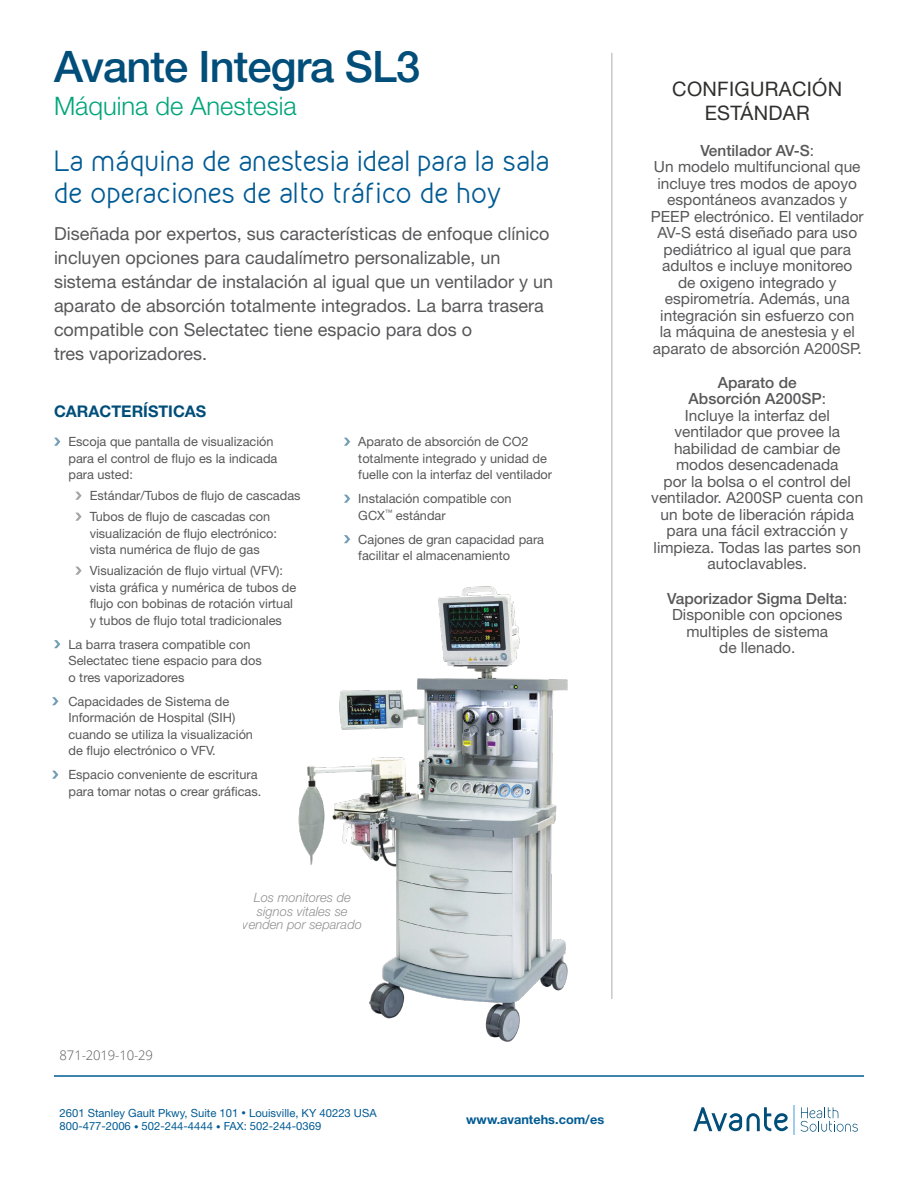
<style>
.page{position:relative;width:918px;height:1188px;background:#fff}
.page>*{position:absolute;margin:0;border:0;box-sizing:border-box;transform-origin:0 0}
.t1{font:500 43.5px "Helvetica Neue LT Std";letter-spacing:-.02em;color:#004e79}
.t2{font:25.5px/32.1px "Kirvy";letter-spacing:-.01em;color:#005b94}
.t3{font:300 25.5px "Helvetica Neue LT Std";color:#00a57a}
.t4{font:19.95px/24px "Helvetica Neue LT Std";letter-spacing:.015em;color:#2f2f2e;text-align:center}
.t5{font:18px/24px "Helvetica Neue LT Std";color:#58585a}
.t6{font:700 16.05px "Helvetica Neue LT Std";color:#004e79}
.t7{font:15.45px/16.5px "Helvetica Neue LT Std";color:#58585a;text-align:center}
.t8{font:300 13.2px "Open Sans";letter-spacing:-.01em;color:#58585a}
.t9{font:italic 300 12.9px/13.5px "Helvetica Neue LT Std";color:#58585a;text-align:center}
.t10{font:12.75px/16.5px "Helvetica Neue LT Std";color:#58585a}
.t11{font:700 12.75px "Helvetica Neue LT Std";color:#005b94}
.t12{font:11.25px/13.5px "Helvetica Neue LT Std";color:#005b94}
.s1{font-size:9px}
.s2{font-weight:500}
</style>
<div class="page">
<img style="left:298px;top:586px;width:270px;height:456px">
<hr style="left:54px;top:1075px;width:810px;height:2px;background:#005b94">
<svg style="left:801px;top:1107px;width:57px;height:25px"></svg>
<hr style="left:793px;top:1105px;width:2px;height:29px;background:#98c7e9">
<svg style="left:693px;top:1107px;width:95px;height:24px"></svg>
<svg style="left:344px;top:438px;width:6px;height:8px"></svg>
<svg style="left:54px;top:438px;width:6px;height:8px"></svg>
<svg style="left:75px;top:513px;width:7px;height:8px"></svg>
<svg style="left:75px;top:567px;width:7px;height:8px"></svg>
<svg style="left:75px;top:492px;width:7px;height:8px"></svg>
<svg style="left:344px;top:495px;width:6px;height:8px"></svg>
<svg style="left:344px;top:535px;width:6px;height:8px"></svg>
<svg style="left:54px;top:640px;width:6px;height:8px"></svg>
<svg style="left:52px;top:697px;width:6px;height:8px"></svg>
<svg style="left:52px;top:771px;width:6px;height:8px"></svg>
<hr style="left:612px;top:53px;width:1px;height:946px;background:#58585a">
<h1 class="t1" style="left:54px;top:41px;width:368px">Avante Integra SL3</h1>
<h2 class="t3" style="left:54px;top:90px;width:244px">Máquina de Anestesia</h2>
<h2 class="t2" style="left:54px;top:144px;width:498px">La máquina de anestesia ideal para la sala de operaciones de alto tráfico de hoy</h2>
<p class="t5" style="left:54px;top:221px;width:501px">Diseñada por expertos, sus características de enfoque clínico incluyen opciones para caudalímetro personalizable, un sistema estándar de instalación al igual que un ventilador y un aparato de absorción totalmente integrados. La barra trasera compatible con Selectatec tiene espacio para dos o<br>tres vaporizadores.</p>
<p class="t6" style="left:54px;top:401px;width:154px">CARACTERÍSTICAS</p>
<p class="t10" style="left:68px;top:433px;width:210px">Escoja que pantalla de visualización para el control de flujo es la indicada para usted:</p>
<p class="t10" style="left:90px;top:485px;width:212px;line-height:21px">Estándar/Tubos de flujo de cascadas<br>Tubos de flujo de cascadas con</p>
<p class="t10" style="left:90px;top:525px;width:189px">visualización de flujo electrónico: vista numérica de flujo de gas</p>
<p class="t10" style="left:90px;top:562px;width:208px">Visualización de flujo virtual (VFV): vista gráfica y numérica de tubos de flujo con bobinas de rotación virtual y tubos de flujo total tradicionales</p>
<p class="t10" style="left:68px;top:636px;width:195px">La barra trasera compatible con<br>Selectatec tiene espacio para dos o tres vaporizadores</p>
<p class="t10" style="left:68px;top:693px;width:186px">Capacidades de Sistema de<br>Información de Hospital (SIH) cuando se utiliza la visualización de flujo electrónico o VFV.</p>
<p class="t10" style="left:68px;top:766px;width:194px">Espacio conveniente de escritura para tomar notas o crear gráficas.</p>
<p class="t10" style="left:358px;top:433px;width:195px">Aparato de absorción de CO2 totalmente integrado y unidad de fuelle con la interfaz del ventilador</p>
<p class="t10" style="left:358px;top:490px;width:155px">Instalación compatible con<br>GCX<sup>™</sup> estándar</p>
<p class="t10" style="left:358px;top:531px;width:187px">Cajones de gran capacidad para facilitar el almacenamiento</p>
<p class="t8" style="left:60px;top:1046px;width:95px">871-2019-10-29</p>
<p class="t9" style="left:243px;top:891px;width:121px">Los monitores de signos vitales se venden por separado</p>
<p class="t12" style="left:60px;top:1106px;width:319px">2601 Stanley Gault Pkwy, Suite 101 <span class="s1">•</span> Louisville, KY 40223 USA<br>800-477-2006 <span class="s1">•</span> 502-244-4444 <span class="s1">•</span> FAX: 502-244-0369</p>
<p class="t11" style="left:466px;top:1112px;width:139px">www.avantehs.com/es</p>
<h3 class="t4" style="left:672px;top:77px;width:171px">CONFIGURACIÓN<br>ESTÁNDAR</h3>
<p class="t7" style="left:651px;top:142px;width:214px"><span class="s2">Ventilador AV-S</span>:<br>Un modelo multifuncional que incluye tres modos de apoyo espontáneos avanzados y<br>PEEP electrónico. El ventilador<br>AV-S está diseñado para uso pediátrico al igual que para adultos e incluye monitoreo<br>de oxigeno integrado y espirometría. Además, una integración sin esfuerzo con<br>la máquina de anestesia y el aparato de absorción A200SP.</p>
<p class="t7" style="left:651px;top:374px;width:214px"><span class="s2">Aparato de<br>Absorción A200SP</span>:<br>Incluye la interfaz del ventilador que provee la habilidad de cambiar de modos desencadenada<br>por la bolsa o el control del ventilador. A200SP cuenta con un bote de liberación rápida para una fácil extracción y limpieza. Todas las partes son autoclavables.</p>
<p class="t7" style="left:667px;top:590px;width:182px"><span class="s2">Vaporizador Sigma Delta</span>:<br>Disponible con opciones multiples de sistema<br>de llenado.</p>
</div>
